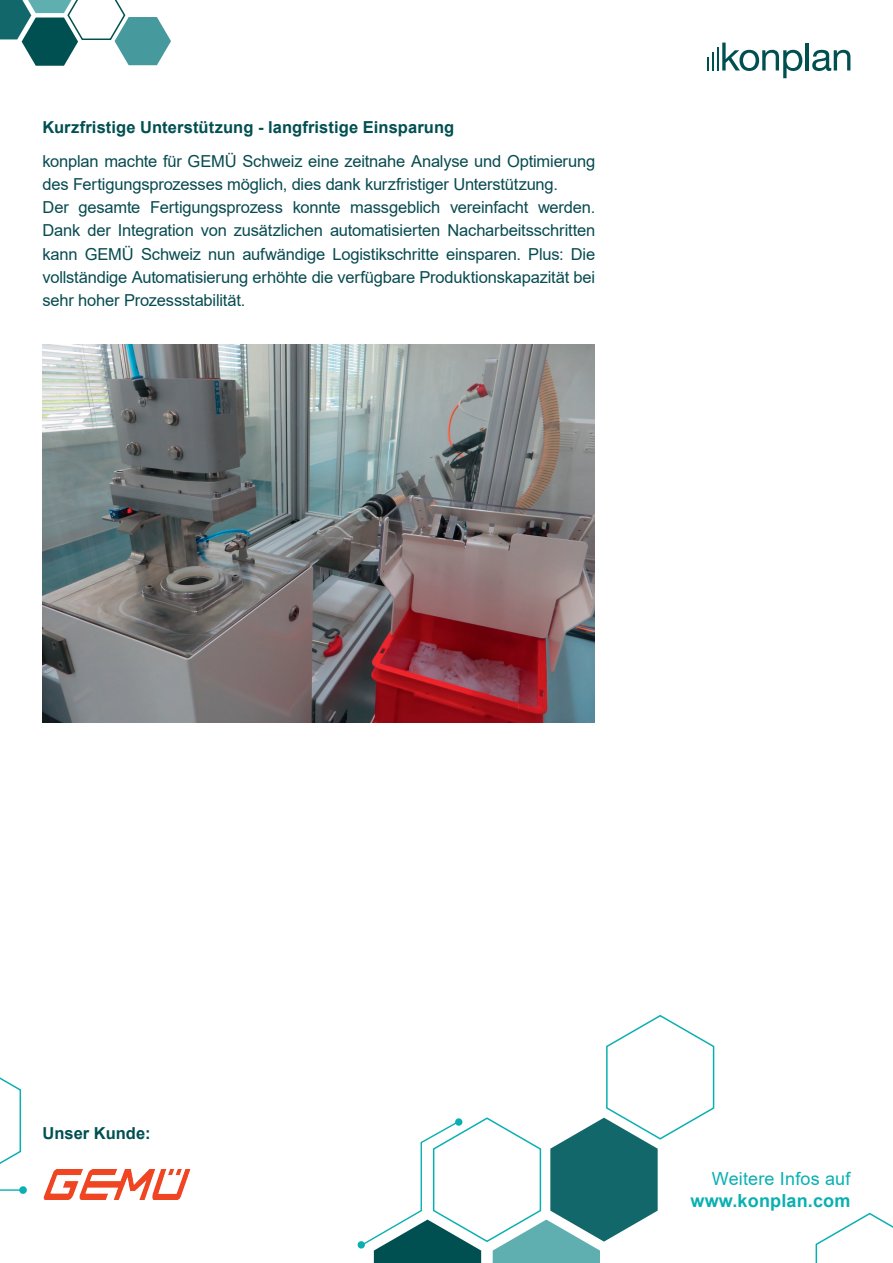
<style>
.page{position:relative;width:893px;height:1263px;background:#fff}
.page>*{position:absolute;margin:0;border:0;box-sizing:border-box;transform-origin:0 0}
.t1{font:18px "Arial";letter-spacing:.01em;color:#0ab0b1}
.t2{font:700 18px "Arial";letter-spacing:.01em;color:#0ab0b1}
.t3{font:16.5px/23.2px "Arial";letter-spacing:-.01em;color:#074b50}
.t4{font:700 16.5px "Arial";letter-spacing:.005em;color:#004f51}
</style>
<div class="page">
<svg style="left:815px;top:1212px;width:78px;height:51px"></svg>
<div style="left:358px;top:1241px;width:7px;height:7px;background:#0ab0b1;border-radius:50%"></div>
<svg style="left:359px;top:1014px;width:356px;height:249px"></svg>
<svg style="left:0;top:1077px;width:27px;height:117px"></svg>
<svg style="left:812px;top:50px;width:38px;height:21px"></svg>
<svg style="left:722px;top:43px;width:80px;height:35px"></svg>
<hr style="left:717px;top:47px;width:2px;height:23px;background:#004f51">
<hr style="left:806px;top:43px;width:3px;height:27px;background:#004f51">
<svg style="left:707px;top:52px;width:7px;height:18px"></svg>
<svg style="left:0;top:0;width:171px;height:66px"></svg>
<img style="left:43px;top:344px;width:552px;height:379px">
<img style="left:43px;top:1170px;width:147px;height:30px">
<p class="t4" style="left:43px;top:115px;width:413px">Kurzfristige Unterstützung - langfristige Einsparung</p>
<p class="t3" style="left:43px;top:149px;width:554px">konplan machte für GEMÜ Schweiz eine zeitnahe Analyse und Optimierung des Fertigungsprozesses möglich, dies dank kurzfristiger Unterstützung.<br>Der gesamte Fertigungsprozess konnte massgeblich vereinfacht werden.<br>Dank der Integration von zusätzlichen automatisierten Nacharbeitsschritten kann GEMÜ Schweiz nun aufwändige Logistikschritte einsparen. Plus: Die vollständige Automatisierung erhöhte die verfügbare Produktionskapazität bei sehr hoher Prozessstabilität.</p>
<p class="t4" style="left:43px;top:1121px;width:110px">Unser Kunde:</p>
<p class="t1" style="left:712px;top:1167px;width:140px">Weitere Infos auf</p>
<p class="t2" style="left:691px;top:1188px;width:161px">www.konplan.com</p>
</div>
